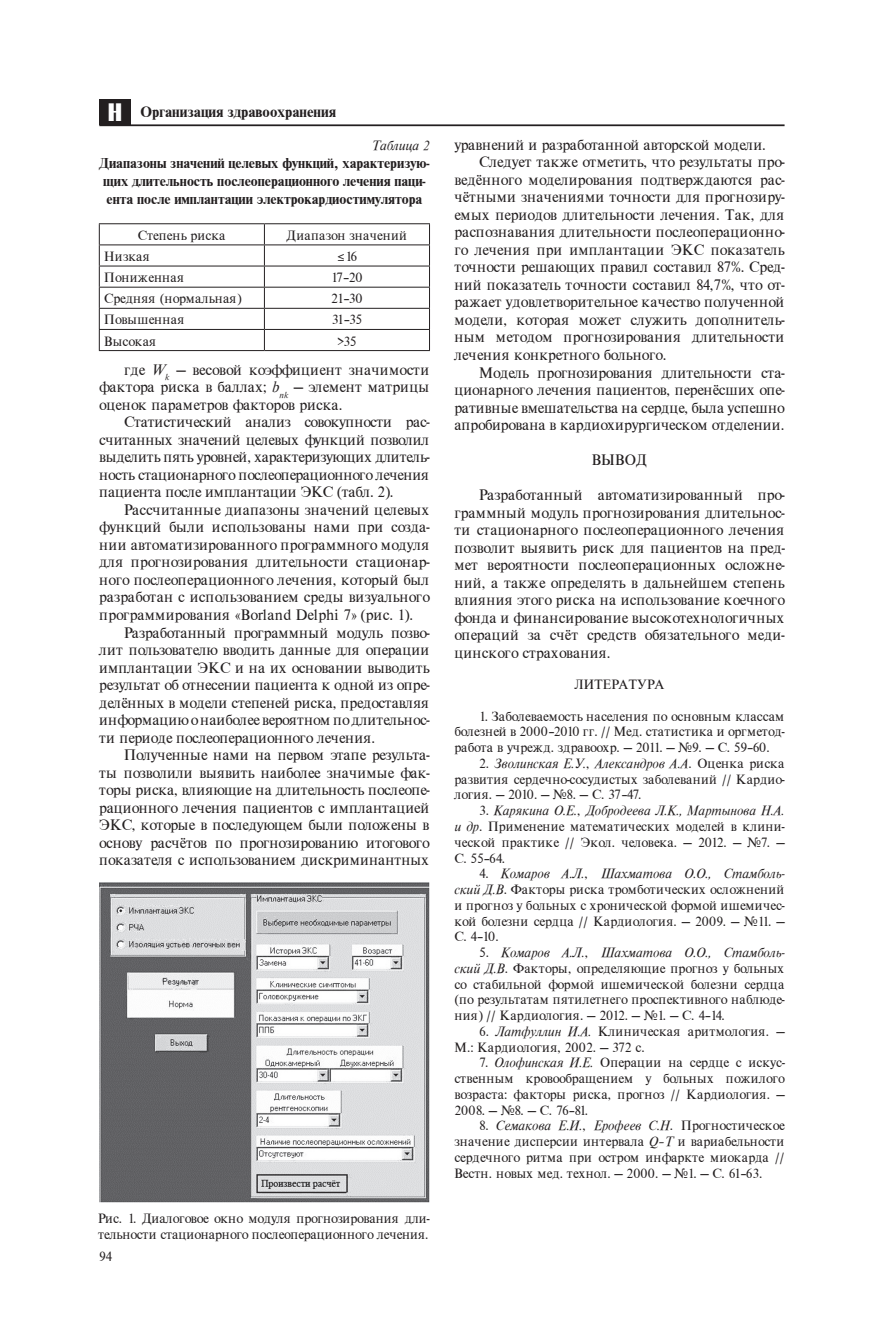
<style>
.page{position:relative;width:869px;height:1340px;background:#fff}
.page>*{position:absolute;margin:0;border:0;box-sizing:border-box;transform-origin:0 0}
.t1{font:15.75px/17.5px "Nimbus Cyr";color:#231f20;text-align:justify}
.t2{font:700 15.75px "Nimbus Cyr";color:#231f20}
.t3{font:700 14.88px/17.8px "Nimbus Cyr";color:#231f20}
.t4{font:14px/15.8px "Nimbus Cyr";color:#231f20;text-align:justify}
.t5{font:italic 14px "Nimbus Cyr";color:#231f20}
.s1{font-family:"TT Compact";font-weight:400;font-size:21px;color:#fff}
.s2{font-family:"Verdana";font-size:10.5px}
.s3{font-style:italic}
</style>
<div class="page">
<div style="left:99px;top:99px;width:31px;height:25px;background:#231f20"></div>
<hr style="left:99px;top:124px;width:685px;height:2px;background:#231f20">
<hr style="left:99px;top:223px;width:165px;height:1px;background:#231f20">
<hr style="left:264px;top:223px;width:166px;height:1px;background:#231f20">
<hr style="left:99px;top:244px;width:165px;height:1px;background:#231f20">
<hr style="left:264px;top:244px;width:166px;height:1px;background:#231f20">
<hr style="left:99px;top:265px;width:165px;height:1px;background:#231f20">
<hr style="left:264px;top:265px;width:166px;height:1px;background:#231f20">
<hr style="left:99px;top:287px;width:165px;height:1px;background:#231f20">
<hr style="left:264px;top:287px;width:166px;height:1px;background:#231f20">
<hr style="left:99px;top:308px;width:165px;height:1px;background:#231f20">
<hr style="left:264px;top:308px;width:166px;height:1px;background:#231f20">
<hr style="left:99px;top:329px;width:165px;height:1px;background:#231f20">
<svg style="left:99px;top:224px;width:1px;height:126px"></svg>
<hr style="left:264px;top:329px;width:166px;height:1px;background:#231f20">
<svg style="left:264px;top:224px;width:1px;height:126px"></svg>
<svg style="left:429px;top:224px;width:1px;height:126px"></svg>
<hr style="left:99px;top:350px;width:165px;height:1px;background:#231f20">
<hr style="left:264px;top:350px;width:166px;height:1px;background:#231f20">
<img style="left:99px;top:882px;width:330px;height:320px">
<p class="t2" style="left:107px;top:102px;width:231px"><span class="s1">Н</span> Организация здравоохранения</p>
<p class="t5" style="left:372px;top:137px;width:59px">Таблица 2</p>
<p class="t3" style="left:99px;top:153px;width:331px">Диапазоны значений целевых функций, характеризую&shy;щих длительность послеоперационного лечения паци&shy;ента после имплантации электрокардиостимулятора</p>
<p class="t4" style="left:138px;top:227px;width:89px">Степень риска</p>
<p class="t4" style="left:286px;top:227px;width:122px">Диапазон значений</p>
<p class="t4" style="left:104px;top:248px;width:47px">Низкая</p>
<p class="t4" style="left:336px;top:248px;width:22px"><span class="s2">≤</span>16</p>
<p class="t4" style="left:104px;top:269px;width:81px">Пониженная</p>
<p class="t4" style="left:331px;top:269px;width:33px">17–20</p>
<p class="t4" style="left:104px;top:290px;width:139px">Средняя (нормальная)</p>
<p class="t4" style="left:331px;top:290px;width:33px">21–30</p>
<p class="t4" style="left:104px;top:311px;width:82px">Повышенная</p>
<p class="t4" style="left:331px;top:311px;width:32px">31–35</p>
<p class="t4" style="left:104px;top:332px;width:54px">Высокая</p>
<p class="t4" style="left:337px;top:332px;width:20px">&gt;35</p>
<p class="t1" style="left:99px;top:360px;width:331px;text-indent:25px">где <span class="s3">W</span><sub>k</sub> — весовой коэффициент значимости фактора риска в баллах; <span class="s3">b</span><sub>nk</sub> — элемент матрицы оценок параметров факторов риска.</p>
<p class="t1" style="left:99px;top:412px;width:332px;text-indent:25px">Статистический анализ совокупности рас&shy;считанных значений целевых функций позволил выделить пять уровней, характеризующих длитель&shy;ность стационарного послеоперационного лечения пациента после имплантации ЭКС (табл. 2).</p>
<p class="t1" style="left:99px;top:500px;width:332px;text-indent:25px">Рассчитанные диапазоны значений целевых функций были использованы нами при созда&shy;нии автоматизированного программного модуля для прогнозирования длительности стационар&shy;ного послеоперационного лечения, который был разработан с использованием среды визуального программирования «Borland Delphi 7» (рис. 1).</p>
<p class="t1" style="left:99px;top:622px;width:332px;text-indent:25px">Разработанный программный модуль позво&shy;лит пользователю вводить данные для операции имплантации ЭКС и на их основании выводить результат об отнесении пациента к одной из опре&shy;делённых в модели степеней риска, предоставляя информацию о наиболее вероятном по длительнос&shy;ти периоде послеоперационного лечения.</p>
<p class="t1" style="left:99px;top:745px;width:332px;text-indent:25px">Полученные нами на первом этапе результа&shy;ты позволили выявить наиболее значимые фак&shy;торы риска, влияющие на длительность послеопе&shy;рационного лечения пациентов с имплантацией ЭКС, которые в последующем были положены в основу расчётов по прогнозированию итогового показателя с использованием дискриминантных</p>
<p class="t4" style="left:98px;top:1210px;width:333px">Рис. 1. Диалоговое окно модуля прогнозирования дли&shy;тельности стационарного послеоперационного лечения.</p>
<p class="t4" style="left:99px;top:1247px;width:14px">94</p>
<p class="t1" style="left:454px;top:135px;width:313px">уравнений и разработанной авторской модели.</p>
<p class="t1" style="left:479px;top:153px;width:307px">Следует также отметить, что результаты про-</p>
<p class="t1" style="left:454px;top:170px;width:332px">ведённого моделирования подтверждаются рас-</p>
<p class="t1" style="left:454px;top:188px;width:332px">чётными значениями точности для прогнозиру-</p>
<p class="t1" style="left:454px;top:205px;width:331px">емых периодов длительности лечения. Так, для</p>
<p class="t1" style="left:454px;top:223px;width:332px">распознавания длительности послеоперационно-</p>
<p class="t1" style="left:454px;top:240px;width:331px">го лечения при имплантации ЭКС показатель</p>
<p class="t1" style="left:454px;top:258px;width:332px">точности решающих правил составил 87%. Сред-</p>
<p class="t1" style="left:454px;top:275px;width:332px">ний показатель точности составил 84,7%, что от-</p>
<p class="t1" style="left:454px;top:293px;width:331px">ражает удовлетворительное качество полученной</p>
<p class="t1" style="left:454px;top:310px;width:332px">модели, которая может служить дополнитель-</p>
<p class="t1" style="left:454px;top:328px;width:331px">ным методом прогнозирования длительности</p>
<p class="t1" style="left:454px;top:345px;width:213px">лечения конкретного больного.</p>
<p class="t1" style="left:479px;top:363px;width:307px">Модель прогнозирования длительности ста-</p>
<p class="t1" style="left:454px;top:380px;width:332px">ционарного лечения пациентов, перенёсших опе-</p>
<p class="t1" style="left:454px;top:398px;width:331px">ративные вмешательства на сердце, была успешно</p>
<p class="t1" style="left:454px;top:415px;width:331px">апробирована в кардиохирургическом отделении.</p>
<p class="t1" style="left:591px;top:450px;width:57px">ВЫВОД</p>
<p class="t1" style="left:454px;top:485px;width:332px;text-indent:25px">Разработанный автоматизированный про&shy;граммный модуль прогнозирования длительнос&shy;ти стационарного послеоперационного лечения позволит выявить риск для пациентов на пред&shy;мет вероятности послеоперационных осложне&shy;ний, а также определять в дальнейшем степень влияния этого риска на использование коечного фонда и финансирование высокотехнологичных операций за счёт средств обязательного меди&shy;цинского страхования.</p>
<p class="t4" style="left:574px;top:676px;width:92px">ЛИТЕРАТУРА</p>
<p class="t4" style="left:454px;top:707px;width:332px;text-indent:25px">1. Заболеваемость населения по основным классам болезней в 2000–2010 гг. // Мед. статистика и оргметод&shy;работа в учрежд. здравоохр. — 2011. — №9. — С. 59–60.</p>
<p class="t4" style="left:454px;top:754px;width:332px;text-indent:25px">2. <span class="s3">Зволинская Е.У.</span>, <span class="s3">Александров А.А</span>. Оценка риска развития сердечно-сосудистых заболеваний // Кардио&shy;логия. — 2010. — №8. — С. 37–47.</p>
<p class="t4" style="left:454px;top:802px;width:332px;text-indent:25px">3. <span class="s3">Карякина О.Е.</span>, <span class="s3">Добродеева Л.К., Мартынова Н.А. и др</span>. Применение математических моделей в клини&shy;ческой практике // Экол. человека. — 2012. — №7. — С. 55–64.</p>
<p class="t4" style="left:454px;top:865px;width:332px;text-indent:25px">4. <span class="s3">Комаров А.Л.</span>, <span class="s3">Шахматова О.О., Стамболь&shy;ский Д.В</span>. Факторы риска тромботических осложнений и прогноз у больных с хронической формой ишемичес&shy;кой болезни сердца // Кардиология. — 2009. — №11. — С. 4–10.</p>
<p class="t4" style="left:454px;top:943px;width:332px;text-indent:25px">5. <span class="s3">Комаров А.Л.</span>, <span class="s3">Шахматова О.О., Стамболь&shy;ский Д.В</span>. Факторы, определяющие прогноз у больных со стабильной формой ишемической болезни сердца (по результатам пятилетнего проспективного наблюде&shy;ния) // Кардиология. — 2012. — №1. — С. 4–14.</p>
<p class="t4" style="left:454px;top:1022px;width:331px;text-indent:25px">6. <span class="s3">Латфуллин И.А.</span> Клиническая аритмология. —<br>М.: Кардиология, 2002. — 372 с.</p>
<p class="t4" style="left:454px;top:1054px;width:332px;text-indent:25px">7. <span class="s3">Олофинская И.Е.</span> Операции на сердце с искус&shy;ственным кровообращением у больных пожилого возраста: факторы риска, прогноз // Кардиология. — 2008. — №8. — С. 76–81.</p>
<p class="t4" style="left:454px;top:1117px;width:331px;text-indent:25px">8. <span class="s3">Семакова Е.И.</span>, <span class="s3">Ерофеев С.Н</span>. Прогностическое значение дисперсии интервала <span class="s3">Q–T</span> и вариабельности сердечного ритма при остром инфаркте миокарда // Вестн. новых мед. технол. — 2000. — №1. — С. 61–63.</p>
</div>
